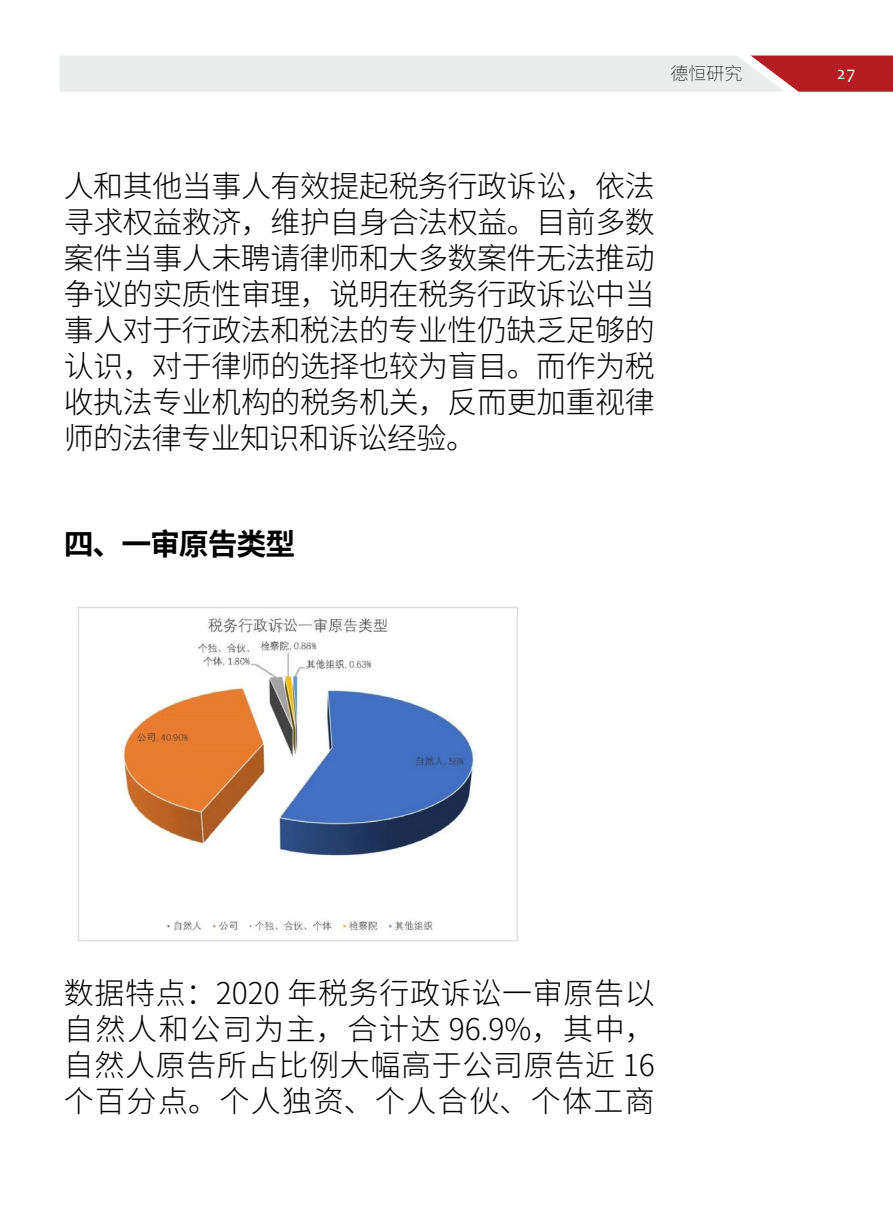
<style>
.page{position:relative;width:893px;height:1212px;background:#fff}
.page>*{position:absolute;margin:0;border:0;box-sizing:border-box;transform-origin:0 0}
.t1{font:300 30px/36px "Source Han Sans CN";letter-spacing:-.01em;color:#000;text-align:justify}
.t2{font:700 30px "Source Han Sans CN";letter-spacing:-.04em;color:#000}
.t3{font:200 18px "Source Han Sans CN";color:#000}
.t4{font:18px "Candara";color:#fff}
</style>
<div class="page">
<svg style="left:60px;top:56px;width:833px;height:36px;background:#e3d0d0"></svg>
<img style="left:78px;top:606px;width:441px;height:336px">
<p class="t3" style="left:670px;top:63px;width:73px">德恒研究</p>
<p class="t4" style="left:837px;top:62px;width:20px">27</p>
<p class="t1" style="left:64px;top:168px;width:593px">人和其他当事人有效提起税务行政诉讼，依法寻求权益救济，维护自身合法权益。目前多数案件当事人未聘请律师和大多数案件无法推动争议的实质性审理，说明在税务行政诉讼中当事人对于行政法和税法的专业性仍缺乏足够的认识，对于律师的选择也较为盲目。而作为税收执法专业机构的税务机关，反而更加重视律师的法律专业知识和诉讼经验。</p>
<p class="t2" style="left:64px;top:527px;width:233px">四、一审原告类型</p>
<p class="t1" style="left:64px;top:976px;width:593px">数据特点：2020 年税务行政诉讼一审原告以自然人和公司为主，合计达 96.9%，其中，自然人原告所占比例大幅高于公司原告近 16个百分点。个人独资、个人合伙、个体工商</p>
</div>
